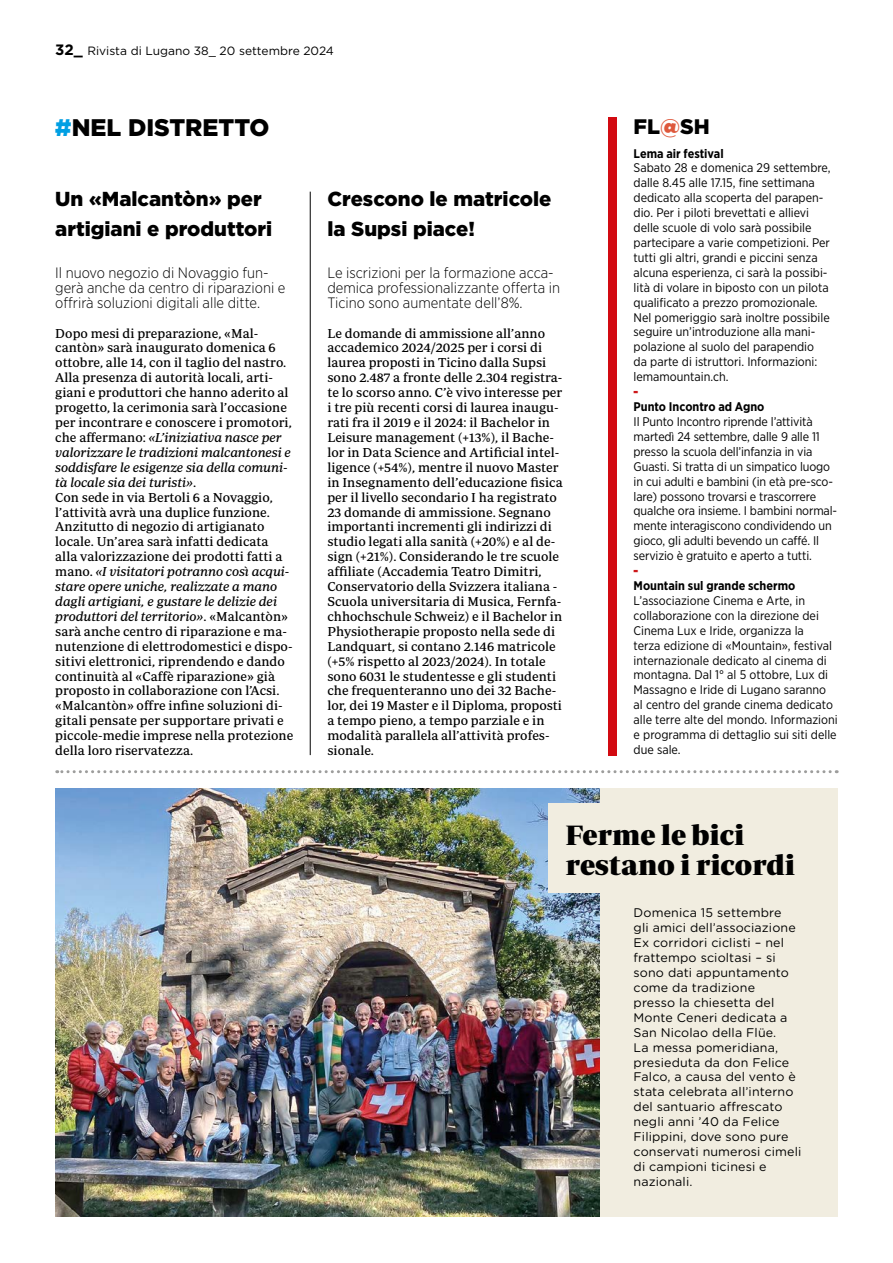
<style>
.page{position:relative;width:893px;height:1263px;background:#fff}
.page>*{position:absolute;margin:0;border:0;box-sizing:border-box;transform-origin:0 0}
.t1{font:900 28.5px "Periodico Display";letter-spacing:-.005em;color:#000}
.t2{font:900 24px "Gotham";color:#000}
.t3{font:900 21px "Gotham";color:#000}
.t4{font:900 20.25px/29.8px "Gotham";color:#000}
.t5{font:300 15px/14.9px "Gotham Narrow";color:#000}
.t6{font:13.2px/14.9px "Periodico Text";color:#000}
.t7{font:12.45px/14.9px "Gotham Narrow";color:#000}
.t8{font:12.45px/14.9px "Gotham Rounded";letter-spacing:.01em;color:#000}
.t9{font:700 12.45px "Gotham Narrow";color:#000}
.t10{font:900 12.45px "Gotham Narrow";color:#cd1719}
.t11{font:12px "Gotham";color:#000}
.s1{font-weight:700;font-size:15px}
.s2{color:#009fe3}
.s3{font-style:italic}
.s4{color:#de583c}
</style>
<div class="page">
<hr style="left:310px;top:192px;width:1px;height:563px;background:#000">
<svg style="left:57px;top:770px;width:773px;height:3px"></svg>
<div style="left:600px;top:788px;width:238px;height:428px;background:#f1ede0"></div>
<img style="left:55px;top:788px;width:545px;height:428px">
<div style="left:549px;top:803px;width:255px;height:89px;background:#f1ede0"></div>
<div style="left:608px;top:117px;width:9px;height:638px;background:#d20a11"></div>
<p class="t11" style="left:55px;top:43px;width:280px"><span class="s1">32_</span> Rivista di Lugano 38_ 20 settembre 2024</p>
<p class="t2" style="left:55px;top:111px;width:216px"><span class="s2">#</span>NEL DISTRETTO</p>
<p class="t4" style="left:55px;top:184px;width:219px">Un «Malcantòn» per artigiani e produttori</p>
<p class="t5" style="left:55px;top:265px;width:232px">Il nuovo negozio di Novaggio fun&shy;gerà anche da centro di riparazioni e offrirà soluzioni digitali alle ditte.</p>
<p class="t6" style="left:55px;top:325px;width:238px">Dopo mesi di preparazione, «Mal&shy;cantòn» sarà inaugurato domenica 6 ottobre, alle 14, con il taglio del nastro.<br>Alla presenza di autorità locali, arti&shy;giani e produttori che hanno aderito al progetto, la cerimonia sarà l’occasione per incontrare e conoscere i promotori, che affermano: <span class="s3">«L’iniziativa nasce per valorizzare le tradizioni malcantonesi e soddisfare le esigenze sia della comuni&shy;tà locale sia dei turisti»</span>.</p>
<p class="t6" style="left:55px;top:490px;width:240px">Con sede in via Bertoli 6 a Novaggio, l’attività avrà una duplice funzione.<br>Anzitutto di negozio di artigianato locale. Un’area sarà infatti dedicata alla valorizzazione dei prodotti fatti a mano. <span class="s3">«I visitatori potranno così acqui&shy;stare opere uniche, realizzate a mano dagli artigiani, e gustare le delizie dei produttori del territorio»</span>. «Malcantòn» sarà anche centro di riparazione e ma&shy;nutenzione di elettrodomestici e dispo&shy;sitivi elettronici, riprendendo e dando continuità al «Caffè riparazione» già proposto in collaborazione con l’Acsi. «Malcantòn» offre infine soluzioni di&shy;gitali pensate per supportare privati e piccole-medie imprese nella protezione della loro riservatezza.</p>
<p class="t4" style="left:327px;top:184px;width:226px">Crescono le matricole</p>
<p class="t4" style="left:327px;top:214px;width:149px">la Supsi piace!</p>
<p class="t5" style="left:327px;top:265px;width:234px">Le iscrizioni per la formazione acca&shy;demica professionalizzante offerta in<br>Ticino sono aumentate dell’8%.</p>
<p class="t6" style="left:327px;top:325px;width:237px">Le domande di ammissione all’anno accademico 2024/2025 per i corsi di laurea proposti in Ticino dalla Supsi sono 2.487 a fronte delle 2.304 registra&shy;te lo scorso anno. C’è vivo interesse per i tre più recenti corsi di laurea inaugu&shy;rati fra il 2019 e il 2024: il Bachelor in Leisure management (+13%), il Bache&shy;lor in Data Science and Artificial intel&shy;ligence (+54%), mentre il nuovo Master in Insegnamento dell’educazione fisica per il livello secondario I ha registrato 23 domande di ammissione. Segnano importanti incrementi gli indirizzi di studio legati alla sanità (+20%) e al de&shy;sign (+21%). Considerando le tre scuole affiliate (Accademia Teatro Dimitri, Conservatorio della Svizzera italiana - Scuola universitaria di Musica, Fernfa&shy;chhochschule Schweiz) e il Bachelor in Physiotherapie proposto nella sede di Landquart, si contano 2.146 matricole (+5% rispetto al 2023/2024). In totale sono 6031 le studentesse e gli studenti che frequenteranno uno dei 32 Bache&shy;lor, dei 19 Master e il Diploma, proposti a tempo pieno, a tempo parziale e in modalità parallela all’attività profes&shy;sionale.</p>
<p class="t3" style="left:634px;top:112px;width:78px">FL<span class="s4">@</span>SH</p>
<p class="t9" style="left:634px;top:145px;width:92px">Lema air festival</p>
<p class="t7" style="left:634px;top:160px;width:199px">Sabato 28 e domenica 29 settembre, dalle 8.45 alle 17.15, fine settimana dedicato alla scoperta del parapen&shy;dio. Per i piloti brevettati e allievi delle scuole di volo sarà possibile partecipare a varie competizioni. Per tutti gli altri, grandi e piccini senza alcuna esperienza, ci sarà la possibi&shy;lità di volare in biposto con un pilota qualificato a prezzo promozionale.<br>Nel pomeriggio sarà inoltre possibile seguire un’introduzione alla mani&shy;polazione al suolo del parapendio<br>da parte di istruttori. Informazioni: lemamountain.ch.</p>
<p class="t10" style="left:634px;top:383px;width:6px">-</p>
<p class="t9" style="left:634px;top:399px;width:132px">Punto Incontro ad Agno</p>
<p class="t7" style="left:634px;top:414px;width:205px">Il Punto Incontro riprende l’attività martedì 24 settembre, dalle 9 alle 11 presso la scuola dell’infanzia in via Guasti. Si tratta di un simpatico luogo in cui adulti e bambini (in età pre-sco&shy;lare) possono trovarsi e trascorrere qualche ora insieme. I bambini normal&shy;mente interagiscono condividendo un gioco, gli adulti bevendo un caffé. Il servizio è gratuito e aperto a tutti.</p>
<p class="t10" style="left:634px;top:562px;width:6px">-</p>
<p class="t9" style="left:634px;top:578px;width:163px">Mountain sul grande schermo</p>
<p class="t7" style="left:634px;top:593px;width:206px">L’associazione Cinema e Arte, in collaborazione con la direzione dei Cinema Lux e Iride, organizza la<br>terza edizione di «Mountain», festival internazionale dedicato al cinema di montagna. Dal 1° al 5 ottobre, Lux di Massagno e Iride di Lugano saranno al centro del grande cinema dedicato alle terre alte del mondo. Informazioni e programma di dettaglio sui siti delle due sale.</p>
<p class="t1" style="left:566px;top:817px;width:180px">Ferme le bici</p>
<p class="t1" style="left:566px;top:847px;width:231px">restano i ricordi</p>
<p class="t8" style="left:634px;top:905px;width:169px">Domenica 15 settembre<br>gli amici dell’associazione<br>Ex corridori ciclisti – nel frattempo scioltasi – si sono dati appuntamento come da tradizione<br>presso la chiesetta del<br>Monte Ceneri dedicata a<br>San Nicolao della Flüe.<br>La messa pomeridiana, presieduta da don Felice<br>Falco, a causa del vento è stata celebrata all’interno del santuario affrescato negli anni ’40 da Felice<br>Filippini, dove sono pure conservati numerosi cimeli di campioni ticinesi e nazionali.</p>
</div>
